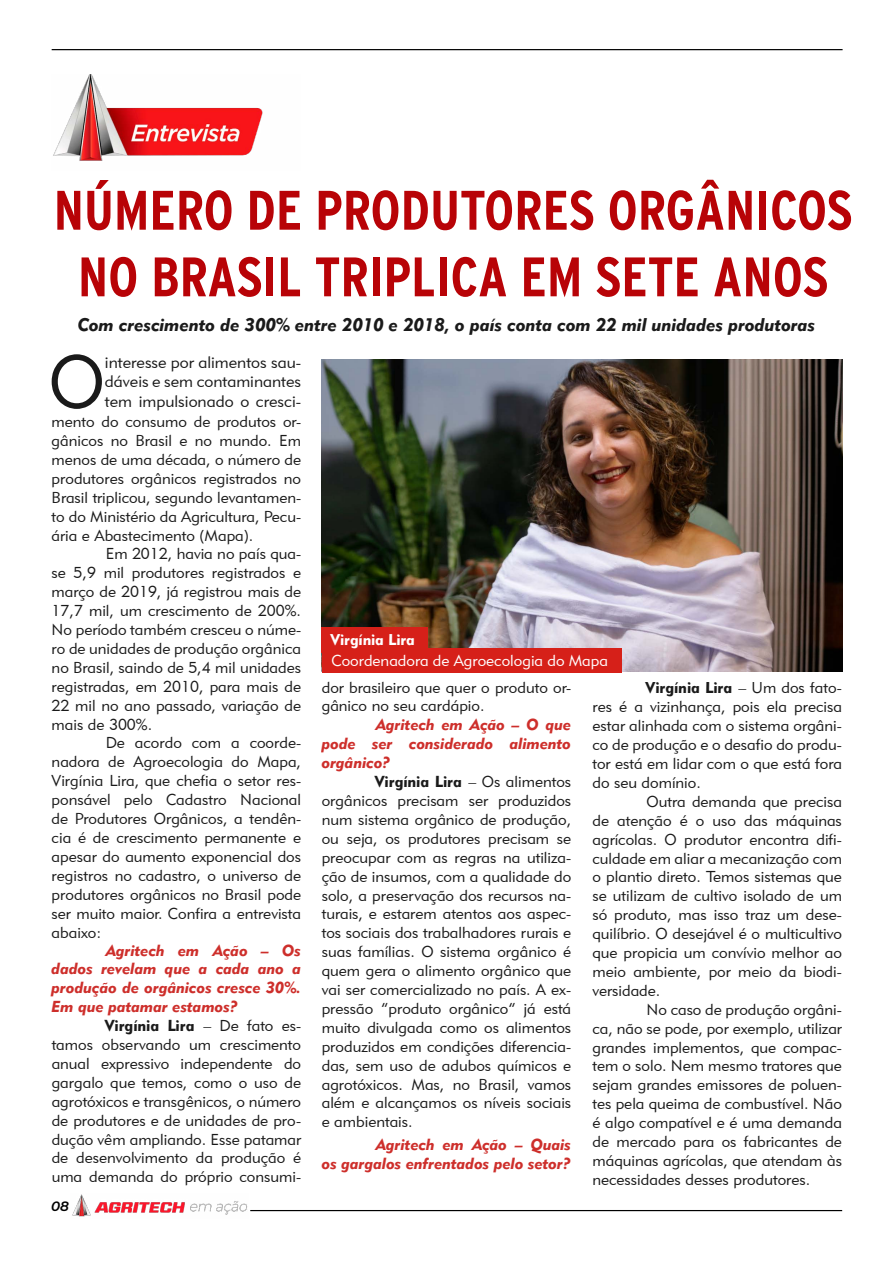
<style>
.page{position:relative;width:893px;height:1263px;background:#fff}
.page>*{position:absolute;margin:0;border:0;box-sizing:border-box;transform-origin:0 0}
.t1{font:72.45px "Geometric 415 BT Lite A";color:#000}
.t2{font:700 condensed 55.5px/66.6px "Interstate";color:#b80307;text-align:center}
.t3{font:18px "Geometric 415 BT Black Italic A";color:#000}
.t4{font:16.5px/19.8px "Geometric 415 BT Lite A";color:#000;text-align:justify}
.t5{font:15.75px/18.9px "Geometric 415 BT Lite A";color:#000;text-align:justify}
.t6{font:15.75px/18.9px "Geometric 415 BT Black Italic A";color:#c81713;text-align:justify}
.t7{font:italic 15.75px "Geometric 415 BT Black Italic A";color:#000}
.t8{font:15.75px "Geometric 415 BT Lite A";color:#fff}
.t9{font:italic 15.45px "Geometric 415 BT Black Italic A";color:#fff}
.t10{font:italic 600 13.5px "Montserrat";color:#000}
.s1{font-family:"Geometric 415 BT Lite A";font-style:normal}
</style>
<div class="page">
<hr style="left:52px;top:49px;width:791px;height:1px;background:#000">
<hr style="left:250px;top:1210px;width:592px;height:1px;background:#000">
<img style="left:72px;top:1194px;width:176px;height:23px">
<img style="left:53px;top:74px;width:210px;height:87px">
<img style="left:322px;top:359px;width:521px;height:313px">
<div style="left:322px;top:649px;width:300px;height:24px;background:#d62019"></div>
<div style="left:322px;top:627px;width:106px;height:26px;background:#d62019"></div>
<h2 class="t2" style="left:54px;top:177px;width:800px">NÚMERO DE PRODUTORES ORGÂNICOS<br>NO BRASIL TRIPLICA EM SETE ANOS</h2>
<p class="t3" style="left:78px;top:313px;width:739px">Com crescimento de 300% entre 2010 e 2018, o país conta com 22 mil unidades produtoras</p>
<h1 class="t1" style="left:49px;top:337px;width:58px">O</h1>
<p class="t4" style="left:105px;top:352px;width:198px">interesse por alimentos sau&shy;dáveis e sem contaminantes tem impulsionado o cresci-</p>
<p class="t5" style="left:52px;top:412px;width:251px">mento do consumo de produtos or&shy;gânicos no Brasil e no mundo. Em menos de uma década, o número de produtores orgânicos registrados no Brasil triplicou, segundo levantamen&shy;to do Ministério da Agricultura, Pecu&shy;ária e Abastecimento (Mapa).</p>
<p class="t5" style="left:52px;top:544px;width:251px;text-indent:54px">Em 2012, havia no país qua&shy;se 5,9 mil produtores registrados e março de 2019, já registrou mais de 17,7 mil, um crescimento de 200%.<br>No período também cresceu o núme&shy;ro de unidades de produção orgânica no Brasil, saindo de 5,4 mil unidades registradas, em 2010, para mais de 22 mil no ano passado, variação de mais de 300%.</p>
<p class="t5" style="left:52px;top:733px;width:251px;text-indent:54px">De acordo com a coorde&shy;nadora de Agroecologia do Mapa, Virgínia Lira, que chefia o setor res&shy;ponsável pelo Cadastro Nacional de Produtores Orgânicos, a tendên&shy;cia é de crescimento permanente e apesar do aumento exponencial dos registros no cadastro, o universo de produtores orgânicos no Brasil pode ser muito maior. Confira a entrevista abaixo:</p>
<p class="t6" style="left:52px;top:940px;width:251px;text-indent:54px">Agritech em Ação – Os dados revelam que a cada ano a produção de orgânicos cresce 30%.<br>Em que patamar estamos?</p>
<p class="t7" style="left:106px;top:1016px;width:197px">Virgínia Lira <span class="s1">– De fato es-</span></p>
<p class="t5" style="left:52px;top:1035px;width:251px">tamos observando um crescimento anual expressivo independente do gargalo que temos, como o uso de agrotóxicos e transgênicos, o número de produtores e de unidades de pro&shy;dução vêm ampliando. Esse patamar de desenvolvimento da produção é uma demanda do próprio consumi-</p>
<p class="t10" style="left:51px;top:1196px;width:19px">08</p>
<p class="t9" style="left:331px;top:630px;width:89px">Virgínia Lira</p>
<p class="t8" style="left:331px;top:651px;width:278px">Coordenadora de Agroecologia do Mapa</p>
<p class="t5" style="left:322px;top:677px;width:251px">dor brasileiro que quer o produto or&shy;gânico no seu cardápio.</p>
<p class="t6" style="left:322px;top:715px;width:251px;text-indent:54px">Agritech em Ação – O que pode ser considerado alimento orgânico?</p>
<p class="t7" style="left:376px;top:772px;width:197px">Virgínia Lira <span class="s1">– Os alimentos</span></p>
<p class="t5" style="left:322px;top:791px;width:251px">orgânicos precisam ser produzidos num sistema orgânico de produção, ou seja, os produtores precisam se preocupar com as regras na utiliza&shy;ção de insumos, com a qualidade do solo, a preservação dos recursos na&shy;turais, e estarem atentos aos aspec&shy;tos sociais dos trabalhadores rurais e suas famílias. O sistema orgânico é quem gera o alimento orgânico que vai ser comercializado no país. A ex&shy;pressão “produto orgânico” já está muito divulgada como os alimentos produzidos em condições diferencia&shy;das, sem uso de adubos químicos e agrotóxicos. Mas, no Brasil, vamos além e alcançamos os níveis sociais e ambientais.</p>
<p class="t6" style="left:322px;top:1135px;width:251px;text-align:right">Agritech em Ação – Quais<br>os gargalos enfrentados pelo setor?</p>
<p class="t7" style="left:646px;top:678px;width:197px">Virgínia Lira <span class="s1">– Um dos fato-</span></p>
<p class="t5" style="left:592px;top:697px;width:251px">res é a vizinhança, pois ela precisa estar alinhada com o sistema orgâni&shy;co de produção e o desafio do produ&shy;tor está em lidar com o que está fora do seu domínio.</p>
<p class="t5" style="left:592px;top:792px;width:251px;text-indent:54px">Outra demanda que precisa de atenção é o uso das máquinas agrícolas. O produtor encontra difi&shy;culdade em aliar a mecanização com o plantio direto. Temos sistemas que se utilizam de cultivo isolado de um só produto, mas isso traz um dese&shy;quilíbrio. O desejável é o multicultivo que propicia um convívio melhor ao meio ambiente, por meio da biodi&shy;versidade.</p>
<p class="t5" style="left:592px;top:999px;width:251px;text-indent:54px">No caso de produção orgâni&shy;ca, não se pode, por exemplo, utilizar grandes implementos, que compac&shy;tem o solo. Nem mesmo tratores que sejam grandes emissores de poluen&shy;tes pela queima de combustível. Não é algo compatível e é uma demanda de mercado para os fabricantes de máquinas agrícolas, que atendam às necessidades desses produtores.</p>
</div>
